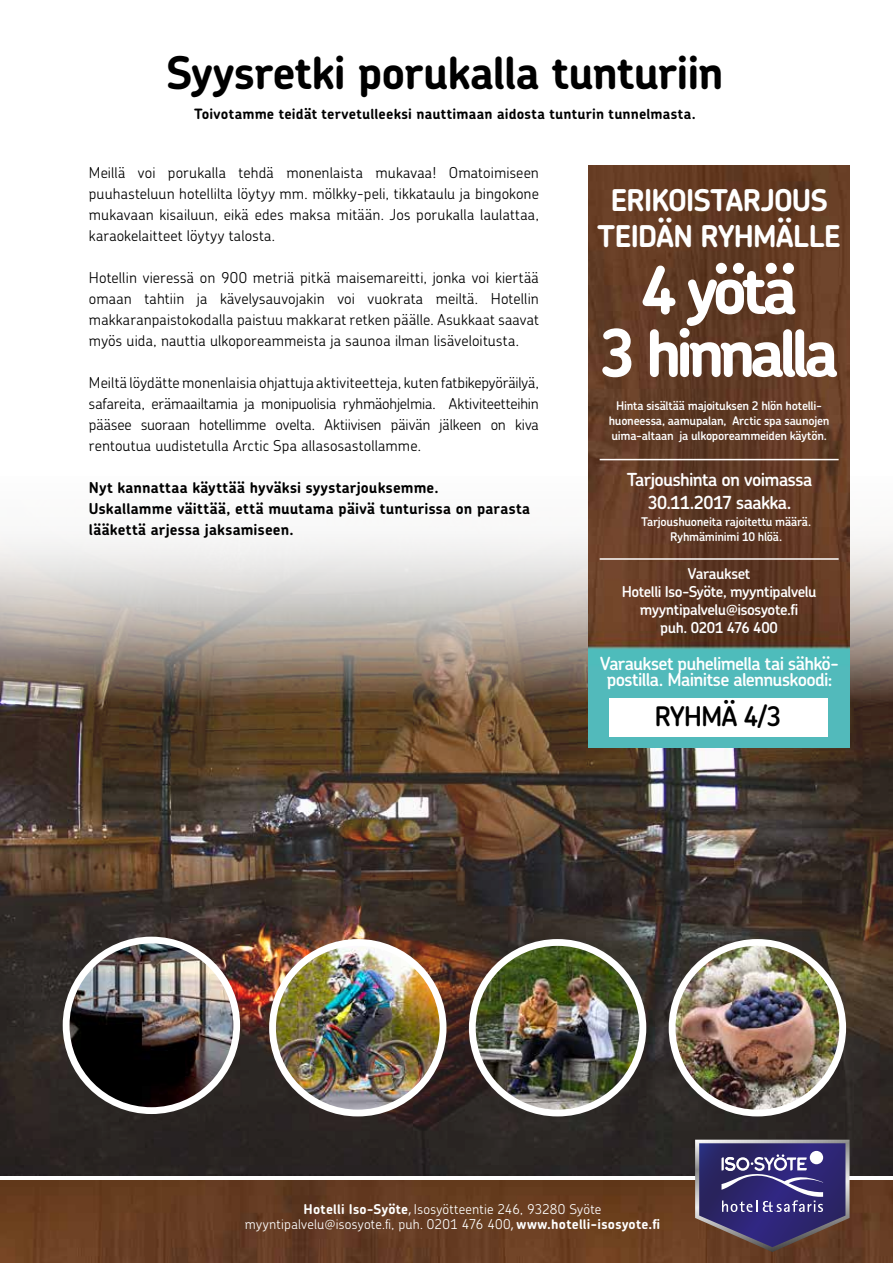
<style>
.page{position:relative;width:893px;height:1263px;background:#fff}
.page>*{position:absolute;margin:0;border:0;box-sizing:border-box;transform-origin:0 0}
.t1{font:700 65.55px/62.7px "Chevin";letter-spacing:-.09em;color:#fff;text-align:center}
.t2{font:700 45px "Chevin";letter-spacing:-.02em;color:#000}
.t3{font:700 30px/36px "Chevin";letter-spacing:-.035em;color:#fff;text-align:center}
.t4{font:600 27px "Chevin";letter-spacing:-.02em;color:#000}
.t5{font:600 18px/22.5px "Chevin";letter-spacing:-.04em;color:#fff;text-align:center}
.t6{font:300 15px/21px "Chevin";letter-spacing:.01em;color:#000;text-align:justify}
.t7{font:700 15px/21px "Chevin";letter-spacing:.015em;color:#000}
.t8{font:600 15px/18px "Chevin";letter-spacing:-.025em;color:#fff;text-align:center}
.t9{font:700 14.25px "Chevin";letter-spacing:.015em;color:#000}
.t10{font:300 13.5px/15px "Chevin";letter-spacing:.015em;color:#fff;text-align:center}
.t11{font:600 12px/15px "Chevin";letter-spacing:-.02em;color:#fff;text-align:center}
.s1{font-weight:700}
.s2{font-family:"Myriad Pro";font-weight:400}
</style>
<div class="page">
<img style="left:0;top:702px;width:893px;height:474px">
<svg style="left:0;top:460px;width:893px;height:242px"></svg>
<img style="left:0;top:1180px;width:893px;height:83px">
<img style="left:66px;top:940px;width:169px;height:170px">
<div style="left:63px;top:937px;width:177px;height:177px;border:7px solid #fff;border-radius:50%"></div>
<img style="left:273px;top:942px;width:170px;height:171px;border-radius:85px">
<div style="left:269px;top:939px;width:177px;height:177px;border:7px solid #fff;border-radius:50%"></div>
<img style="left:672px;top:942px;width:171px;height:171px;border-radius:85px">
<div style="left:669px;top:939px;width:177px;height:177px;border:7px solid #fff;border-radius:50%"></div>
<img style="left:472px;top:942px;width:171px;height:171px;border-radius:85px">
<div style="left:469px;top:939px;width:177px;height:177px;border:7px solid #fff;border-radius:50%"></div>
<svg style="left:695px;top:1140px;width:154px;height:112px;background:#524775"></svg>
<img style="left:589px;top:166px;width:260px;height:582px">
<div style="left:609px;top:698px;width:218px;height:38px;background:#fff"></div>
<hr style="left:600px;top:558px;width:239px;height:2px;background:#fff">
<hr style="left:600px;top:459px;width:239px;height:1px;background:#fff">
<h2 class="t2" style="left:166px;top:44px;width:559px">Syysretki porukalla tunturiin</h2>
<p class="t9" style="left:194px;top:104px;width:503px">Toivotamme teidät tervetulleeksi nauttimaan aidosta tunturin tunnelmasta.</p>
<p class="t6" style="left:89px;top:162px;width:452px">Meillä voi porukalla tehdä monenlaista mukavaa! Omatoimiseen puuhasteluun hotellilta löytyy mm. mölkky-peli, tikkataulu ja bingokone mukavaan kisailuun, eikä edes maksa mitään. Jos porukalla laulattaa, karaokelaitteet löytyy talosta.</p>
<p class="t6" style="left:89px;top:267px;width:452px">Hotellin vieressä on 900 metriä pitkä maisemareitti, jonka voi kiertää omaan tahtiin ja kävelysauvojakin voi vuokrata meiltä. Hotellin makkaranpaistokodalla paistuu makkarat retken päälle. Asukkaat saavat myös uida, nauttia ulkoporeammeista ja saunoa ilman lisäveloitusta.</p>
<p class="t6" style="left:89px;top:372px;width:452px">Meiltä löydätte monenlaisia ohjattuja aktiviteetteja, kuten fatbikepyöräilyä, safareita, erämaailtamia ja monipuolisia ryhmäohjelmia. Aktiviteetteihin pääsee suoraan hotellimme ovelta. Aktiivisen päivän jälkeen on kiva rentoutua uudistetulla Arctic Spa allasosastollamme.</p>
<p class="t7" style="left:89px;top:477px;width:443px">Nyt kannattaa käyttää hyväksi syystarjouksemme.<br>Uskallamme väittää, että muutama päivä tunturissa on parasta lääkettä arjessa jaksamiseen.</p>
<h3 class="t3" style="left:597px;top:182px;width:245px">ERIKOISTARJOUS<br>TEIDÄN RYHMÄLLE</h3>
<h1 class="t1" style="left:599px;top:258px;width:241px">4 yötä<br>3 hinnalla</h1>
<p class="t11" style="left:609px;top:398px;width:222px">Hinta sisältää majoituksen 2 hlön hotelli&shy;huoneessa, aamupalan, Arctic spa saunojen uima-altaan ja ulkoporeammeiden käytön.</p>
<p class="t5" style="left:627px;top:468px;width:187px">Tarjoushinta on voimassa<br>30.11.2017 saakka.</p>
<p class="t11" style="left:641px;top:514px;width:171px">Tarjoushuoneita rajoitettu määrä.<br>Ryhmäminimi 10 hlöä.</p>
<p class="t8" style="left:622px;top:564px;width:196px">Varaukset<br>Hotelli Iso-Syöte, myyntipalvelu myyntipalvelu@isosyote.fi<br>puh. 0201 476 400</p>
<p class="t5" style="left:600px;top:654px;width:241px;line-height:16.5px">Varaukset puhelimella tai sähkö&shy;postilla. Mainitse alennuskoodi:</p>
<h3 class="t4" style="left:654px;top:698px;width:129px">RYHMÄ 4/3</h3>
<p class="t10" style="left:245px;top:1202px;width:417px"><span class="s1">Hotelli Iso-Syöte</span><span class="s2">,</span> Isosyötteentie 246, 93280 Syöte myyntipalvelu@isosyote.fi, puh. 0201 476 400<span class="s2">,</span> <span class="s1">www.hotelli-isosyote.fi</span></p>
</div>
